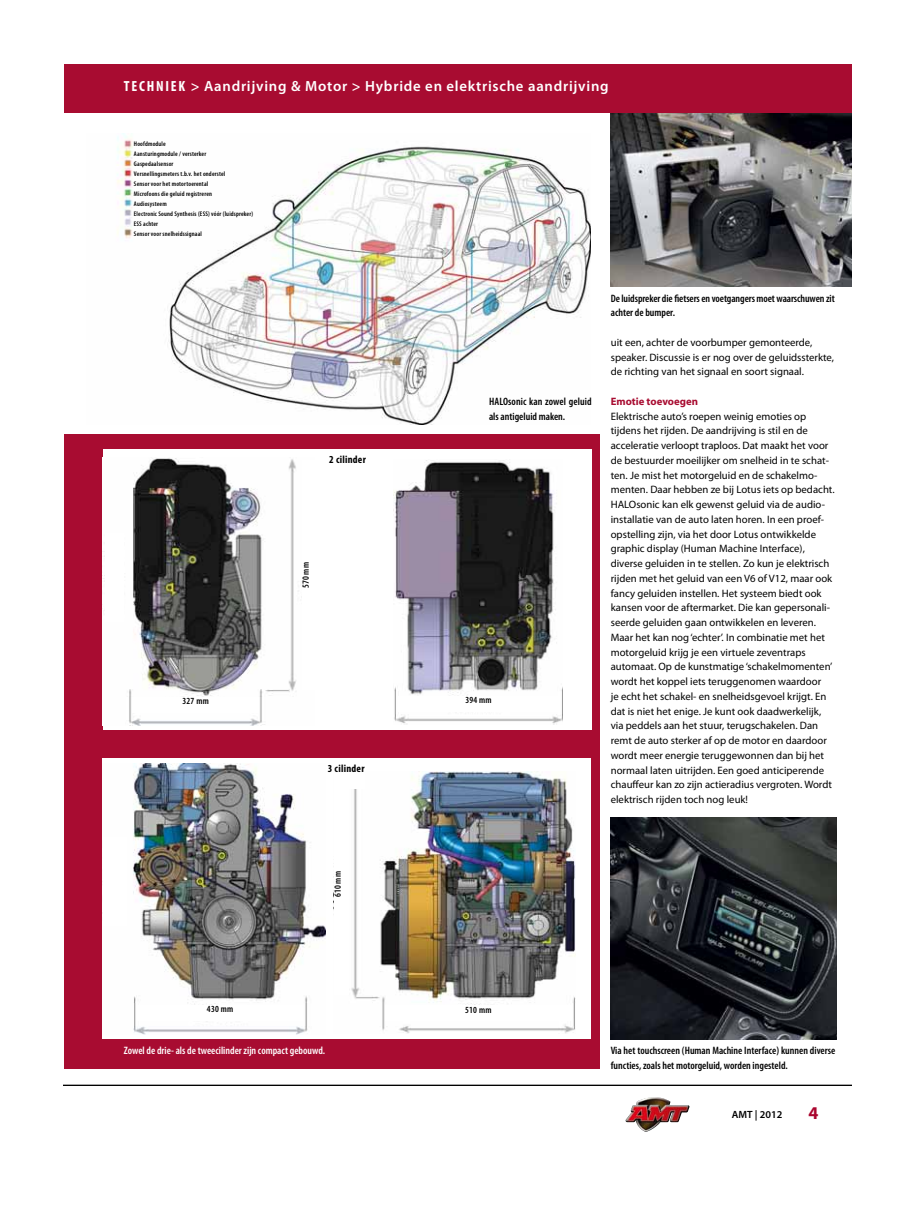
<style>
.page{position:relative;width:915px;height:1212px;background:#fff}
.page>*{position:absolute;margin:0;border:0;box-sizing:border-box;transform-origin:0 0}
.t1{font:700 18px "Myriad Pro";color:#aa052e}
.t2{font:600 14.7px "Myriad Pro";letter-spacing:.05em;color:#fff}
.t3{font:10.65px/14.7px "Myriad Pro";color:#000}
.t4{font:600 condensed 10.65px/14.7px "Myriad Pro";color:#000}
.t5{font:600 condensed 10.65px "Myriad Pro";color:#fff}
.t6{font:700 condensed 10.65px "Myriad Pro";letter-spacing:.025em;color:#000}
.t7{font:700 10.65px "Myriad Pro";color:#a80c31}
.t8{font:600 10.5px "Myriad Pro";color:#000}
.t9{font:600 condensed 9.45px "Myriad Pro";letter-spacing:.025em;color:#000}
.t10{font:600 condensed 6.75px/10.1px "Myriad Pro";letter-spacing:.025em;color:#000}
.s1{font-weight:700;font-stretch:condensed}
</style>
<div class="page">
<img style="left:625px;top:1097px;width:64px;height:35px">
<img style="left:117px;top:134px;width:473px;height:290px">
<div style="left:64px;top:434px;width:535px;height:634px;background:#a80c31"></div>
<hr style="left:64px;top:1084px;width:786px;height:2px;background:#000">
<div style="left:102px;top:759px;width:228px;height:280px;background:#fff"></div>
<img style="left:102px;top:763px;width:223px;height:271px">
<div style="left:328px;top:759px;width:263px;height:280px;background:#fff"></div>
<img style="left:351px;top:771px;width:224px;height:263px">
<div style="left:103px;top:449px;width:256px;height:280px;background:#fff"></div>
<img style="left:103px;top:458px;width:196px;height:267px">
<div style="left:348px;top:449px;width:243px;height:280px;background:#fff"></div>
<img style="left:394px;top:460px;width:168px;height:265px">
<img style="left:610px;top:818px;width:225px;height:221px">
<img style="left:610px;top:112px;width:240px;height:175px">
<div style="left:64px;top:64px;width:786px;height:48px;background:#a80c31"></div>
<div style="left:132px;top:697px;width:127px;height:16px;background:#fff"></div>
<div style="left:137px;top:1005px;width:166px;height:16px;background:#fff"></div>
<div style="left:385px;top:1005px;width:186px;height:16px;background:#fff"></div>
<div style="left:397px;top:696px;width:162px;height:16px;background:#fff"></div>
<div style="left:105px;top:533px;width:19px;height:89px;background:#fff"></div>
<div style="left:103px;top:837px;width:24px;height:89px;background:#fff"></div>
<div style="left:348px;top:770px;width:16px;height:18px;background:#fff"></div>
<h2 class="t2" style="left:124px;top:77px;width:486px"><span class="s1">TECHNIEK</span> &gt; Aandrijving &amp; Motor &gt; Hybride en elektrische aandrijving</h2>
<p class="t10" style="left:134px;top:139px;width:121px">Hoofdmodule<br>Aansturingmodule / versterker<br>Gaspedaalsensor<br>Versnellingsmeters t.b.v. het onderstel<br>Sensor voor het motortoerental<br>Microfoons die geluid registreren<br>Audiosysteem<br>Electronic Sound Synthesis (ESS) vóór (luidspreker)<br>ESS achter<br>Sensor voor snelheidssignaal</p>
<p class="t9" style="left:182px;top:696px;width:28px">327 mm</p>
<p class="t6" style="left:329px;top:452px;width:38px">2 cilinder</p>
<p class="t9" style="left:300px;top:588px;width:28px;rotate:-90deg">570 mm</p>
<p class="t6" style="left:328px;top:762px;width:38px">3 cilinder</p>
<p class="t9" style="left:332px;top:897px;width:28px;rotate:-90deg">610 mm</p>
<p class="t4" style="left:489px;top:394px;width:104px">HALOsonic kan zowel geluid als antigeluid maken.</p>
<p class="t9" style="left:465px;top:695px;width:28px">394 mm</p>
<p class="t4" style="left:610px;top:291px;width:225px">De luidspreker die fietsers en voetgangers moet waarschuwen zit achter de bumper.</p>
<p class="t3" style="left:610px;top:335px;width:225px">uit een, achter de voorbumper gemonteerde, speaker. Discussie is er nog over de geluidssterkte, de richting van het signaal en soort signaal.</p>
<p class="t7" style="left:610px;top:394px;width:89px">Emotie toevoegen</p>
<p class="t3" style="left:610px;top:409px;width:225px">Elektrische auto’s roepen weinig emoties op tijdens het rijden. De aandrijving is stil en de acceleratie verloopt traploos. Dat maakt het voor de bestuurder moeilijker om snelheid in te schat&shy;ten. Je mist het motorgeluid en de schakelmo&shy;menten. Daar hebben ze bij Lotus iets op bedacht.<br>HALOsonic kan elk gewenst geluid via de audio&shy;installatie van de auto laten horen. In een proef&shy;opstelling zijn, via het door Lotus ontwikkelde graphic display (Human Machine Interface), diverse geluiden in te stellen. Zo kun je elektrisch rijden met het geluid van een V6 of V12, maar ook fancy geluiden instellen. Het systeem biedt ook kansen voor de aftermarket. Die kan gepersonali&shy;seerde geluiden gaan ontwikkelen en leveren.<br>Maar het kan nog ‘echter’. In combinatie met het motorgeluid krijg je een virtuele zeventraps automaat. Op de kunstmatige ‘schakelmomenten’ wordt het koppel iets teruggenomen waardoor<br>je echt het schakel- en snelheidsgevoel krijgt. En dat is niet het enige. Je kunt ook daadwerkelijk, via peddels aan het stuur, terugschakelen. Dan remt de auto sterker af op de motor en daardoor wordt meer energie teruggewonnen dan bij het normaal laten uitrijden. Een goed anticiperende chauffeur kan zo zijn actieradius vergroten. Wordt elektrisch rijden toch nog leuk!</p>
<p class="t9" style="left:207px;top:1004px;width:28px">430 mm</p>
<p class="t9" style="left:465px;top:1004px;width:28px">510 mm</p>
<p class="t5" style="left:124px;top:1044px;width:203px">Zowel de drie- als de tweecilinder zijn compact gebouwd.</p>
<p class="t4" style="left:610px;top:1043px;width:226px">Via het touchscreen (Human Machine Interface) kunnen diverse functies, zoals het motorgeluid, worden ingesteld.</p>
<p class="t8" style="left:731px;top:1107px;width:52px">AMT | 2012</p>
<h1 class="t1" style="left:808px;top:1101px;width:11px">4</h1>
</div>
